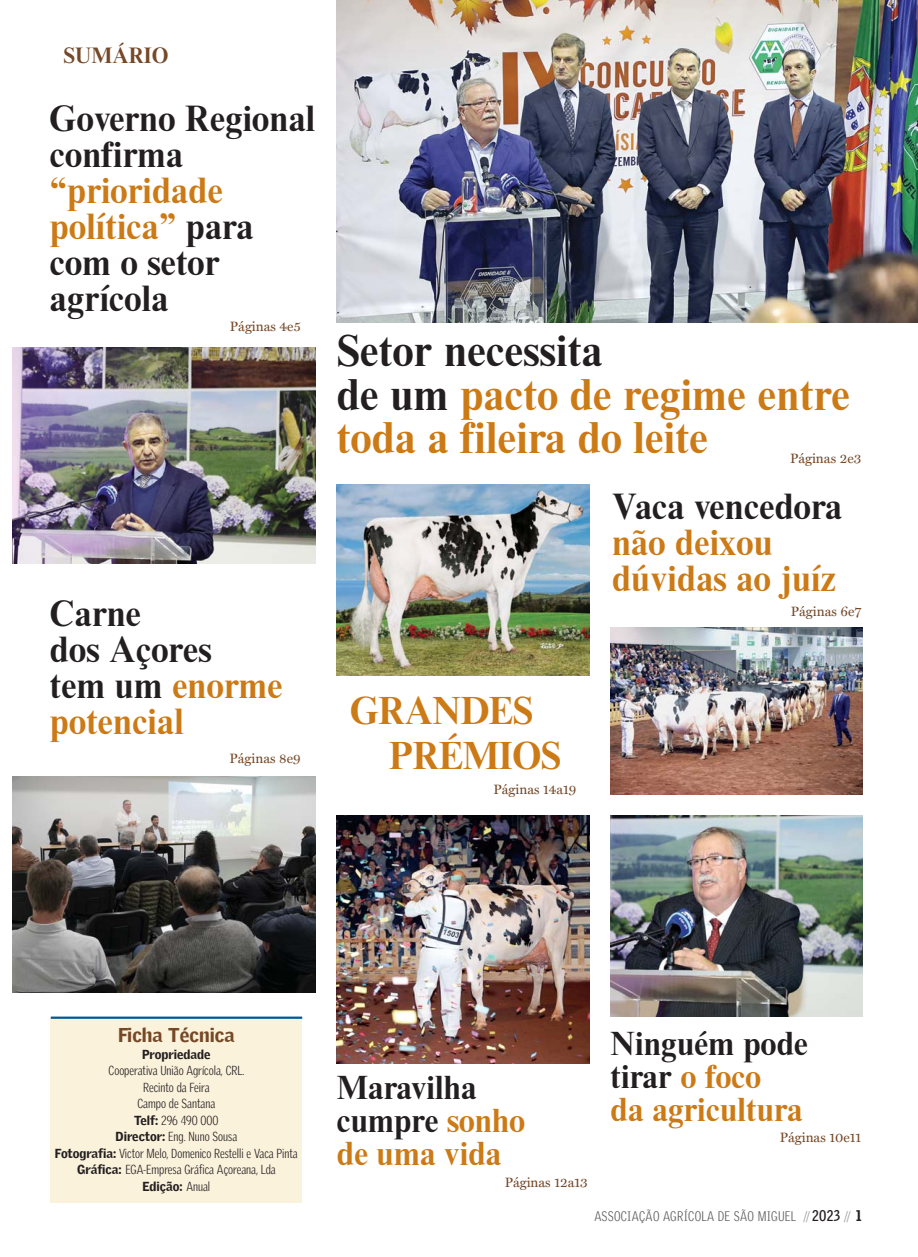
<style>
.page{position:relative;width:918px;height:1257px;background:#fff}
.page>*{position:absolute;margin:0;border:0;box-sizing:border-box;transform-origin:0 0}
.t1{font:700 42px/43.5px "Times Eighteen LT";color:#cc7a16}
.t2{font:700 36.75px/45px "Times Eighteen LT";letter-spacing:-.015em;color:#cc7a16}
.t3{font:700 34.5px/36px "Times Eighteen LT";color:#231f20}
.t4{font:700 34.5px/36px "Times Eighteen LT";color:#cc7a16}
.t5{font:700 31.5px/33px "Times Eighteen LT";color:#cc7a16}
.t6{font:700 31.5px/33px "Times Eighteen LT";letter-spacing:-.005em;color:#231f20}
.t7{font:700 21px "Times Eighteen LT";color:#754827}
.t8{font:900 19.5px "Griffith Gothic";color:#754827}
.t9{font:13.5px "Miller Text";color:#754827}
.t10{font:300 13.5px "Griffith Gothic Cond";letter-spacing:.025em;color:#58595b}
.t11{font:300 12.75px/16.5px "Griffith Gothic Cond";color:#231f20;text-align:center}
.t12{font:900 12.75px "Griffith Gothic";color:#231f20}
.s1{color:#cc7a16}
.s2{color:#231f20}
.s3{font-family:"Griffith Gothic";font-weight:900}
.s4{font-family:"Griffith Gothic Cond";font-weight:300}
.s5{color:#939598}
.s6{font-weight:700;font-size:15px;color:#231f20}
.s7{font-weight:900;font-size:15px;color:#231f20}
</style>
<div class="page">
<div style="left:51px;top:1018px;width:251px;height:185px;background:#fbf2dc"></div>
<hr style="left:51px;top:1017px;width:251px;height:2px;background:#005996">
<img style="left:337px;top:816px;width:252px;height:247px">
<img style="left:13px;top:347px;width:303px;height:216px">
<img style="left:13px;top:777px;width:303px;height:216px">
<img style="left:337px;top:485px;width:252px;height:190px">
<img style="left:611px;top:815px;width:252px;height:202px">
<img style="left:611px;top:627px;width:252px;height:167px">
<img style="left:337px;top:0;width:581px;height:323px">
<h3 class="t7" style="left:63px;top:46px;width:107px">SUMÁRIO</h3>
<h3 class="t3" style="left:50px;top:103px;width:267px">Governo Regional confirma</h3>
<h3 class="t3" style="left:50px;top:175px;width:205px"><span class="s1">“prioridade política”</span> para com o setor agrícola</h3>
<p class="t9" style="left:230px;top:319px;width:72px">Páginas 4e5</p>
<h3 class="t3" style="left:50px;top:598px;width:234px">Carne<br>dos Açores<br>tem um <span class="s1">enorme potencial</span></h3>
<p class="t9" style="left:229px;top:750px;width:73px">Páginas 8e9</p>
<h1 class="t1" style="left:337px;top:332px;width:515px"><span class="s2">Setor necessita<br>de um</span> pacto de regime entre toda a fileira do leite</h1>
<p class="t9" style="left:790px;top:450px;width:73px">Páginas 2e3</p>
<h2 class="t2" style="left:389px;top:691px;width:174px;text-indent:-38px">GRANDES<br>PRÉMIOS</h2>
<p class="t9" style="left:493px;top:781px;width:84px">Páginas 14a19</p>
<h3 class="t3" style="left:612px;top:490px;width:232px">Vaca vencedora</h3>
<h3 class="t4" style="left:612px;top:526px;width:226px">não deixou dúvidas ao juíz</h3>
<p class="t9" style="left:791px;top:603px;width:72px">Páginas 6e7</p>
<h3 class="t8" style="left:118px;top:1024px;width:118px">Ficha Técnica</h3>
<p class="t12" style="left:142px;top:1047px;width:70px">Propriedade</p>
<p class="t11" style="left:55px;top:1063px;width:244px">Cooperativa União Agrícola, CRL.<br>Recinto da Feira<br>Campo de Santana<br><span class="s3">Telf:</span> 296 490 000<br><span class="s3">Director:</span> Eng. Nuno Sousa<br><span class="s3">Fotografia:</span> Victor Melo, Domenico Restelli e Vaca Pinta<br><span class="s3">Gráfica:</span> EGA-Empresa Gráfica Açoreana, Lda</p>
<p class="t12" style="left:143px;top:1179px;width:69px">Edição: <span class="s4">Anual</span></p>
<h3 class="t6" style="left:337px;top:1073px;width:190px">Maravilha cumpre <span class="s1">sonho de uma vida</span></h3>
<p class="t9" style="left:505px;top:1175px;width:85px">Páginas 12a13</p>
<h3 class="t5" style="left:611px;top:1029px;width:199px"><span class="s2">Ninguém pode tirar</span> o foco<br>da agricultura</h3>
<p class="t9" style="left:780px;top:1129px;width:83px">Páginas 10e11</p>
<p class="t10" style="left:594px;top:1209px;width:268px">ASSOCIAÇÃO AGRÍCOLA DE SÃO MIGUEL <span class="s5">//</span> <span class="s6">2023</span> <span class="s5">//</span> <span class="s7">1</span></p>
</div>
